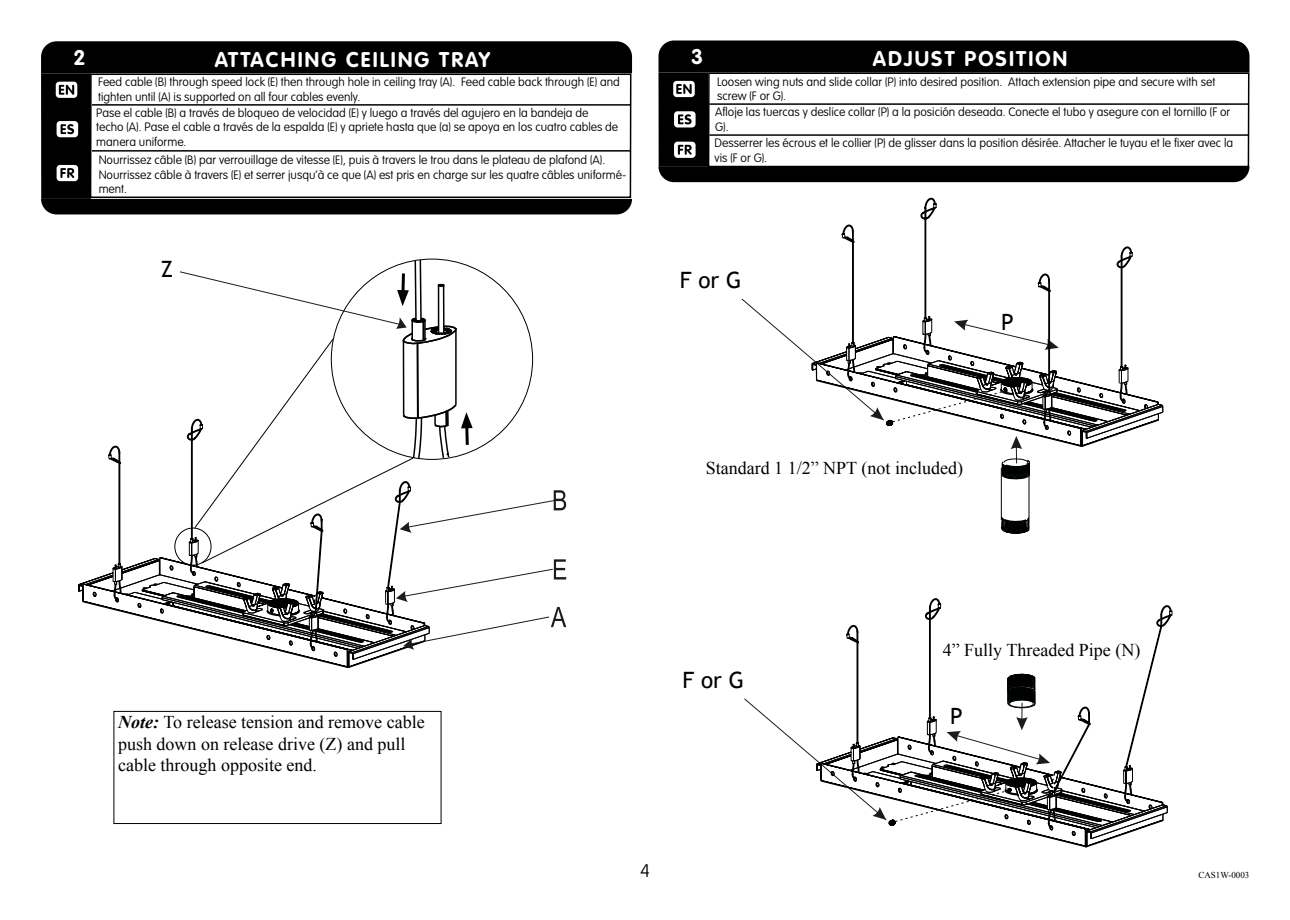
<style>
.page{position:relative;width:1290px;height:920px;background:#fff}
.page>*{position:absolute;margin:0;border:0;box-sizing:border-box;transform-origin:0 0}
.t1{font:22.5px "Trebuchet MS";color:#000}
.t2{font:700 21px "VAG Rounded Std";letter-spacing:.1em;color:#fff}
.t3{font:18px/21.6px "Times New Roman";color:#000}
.t4{font:100 18px "VAG Rounded Std";color:#000}
.t5{font:100 12px/14.4px "VAG Rounded Std";color:#000}
.t6{font:9px "Times New Roman";color:#000}
.s1{font-weight:700;font-style:italic}
</style>
<div class="page">
<svg style="left:91px;top:73px;width:541px;height:126px"></svg>
<div style="left:41px;top:41px;width:591px;height:32px;background:#000"></div>
<div style="left:41px;top:73px;width:50px;height:126px;background:#000"></div>
<hr style="left:92px;top:104px;width:539px;height:2px;background:#000">
<hr style="left:92px;top:150px;width:539px;height:2px;background:#000">
<div style="left:57px;top:121px;width:21px;height:16px;background:#fff;border-radius:3px"></div>
<svg style="left:61px;top:124px;width:13px;height:10px"></svg>
<div style="left:57px;top:165px;width:21px;height:16px;background:#fff;border-radius:3px"></div>
<svg style="left:60px;top:168px;width:14px;height:10px"></svg>
<svg style="left:56px;top:82px;width:21px;height:16px"></svg>
<svg style="left:59px;top:85px;width:15px;height:10px"></svg>
<div style="left:41px;top:199px;width:591px;height:15px;background:#000"></div>
<svg style="left:708px;top:72px;width:542px;height:96px"></svg>
<div style="left:658px;top:41px;width:591px;height:32px;background:#000"></div>
<div style="left:658px;top:73px;width:50px;height:94px;background:#000"></div>
<hr style="left:709px;top:103px;width:539px;height:2px;background:#000">
<hr style="left:709px;top:134px;width:539px;height:2px;background:#000">
<div style="left:674px;top:111px;width:21px;height:16px;background:#fff;border-radius:3px"></div>
<svg style="left:678px;top:114px;width:14px;height:10px"></svg>
<div style="left:674px;top:142px;width:21px;height:16px;background:#fff;border-radius:3px"></div>
<svg style="left:678px;top:145px;width:14px;height:10px"></svg>
<div style="left:673px;top:81px;width:22px;height:16px;background:#fff;border-radius:3px"></div>
<svg style="left:676px;top:84px;width:16px;height:10px"></svg>
<div style="left:658px;top:167px;width:591px;height:15px;background:#000"></div>
<div style="left:114px;top:711px;width:327px;height:113px;border:1px solid #000"></div>
<svg style="left:741px;top:298px;width:289px;height:236px"></svg>
<svg style="left:816px;top:233px;width:29px;height:214px"></svg>
<svg style="left:826px;top:237px;width:337px;height:210px"></svg>
<svg style="left:852px;top:198px;width:296px;height:211px"></svg>
<hr style="left:1001px;top:468px;width:1px;height:52px;background:#000">
<svg style="left:78px;top:258px;width:488px;height:410px"></svg>
<svg style="left:831px;top:614px;width:340px;height:233px"></svg>
<svg style="left:857px;top:598px;width:305px;height:211px"></svg>
<h2 class="t2" style="left:74px;top:45px;width:14px">2</h2>
<h2 class="t2" style="left:215px;top:47px;width:277px">ATTACHING CEILING TRAY</h2>
<p class="t5" style="left:98px;top:75px;width:523px">Feed cable (B) through speed lock (E) then through hole in ceiling tray (A). Feed cable back through (E) and tighten until (A) is supported on all four cables evenly.</p>
<p class="t5" style="left:96px;top:106px;width:523px">Pase el cable (B) a través de bloqueo de velocidad (E) y luego a través del agujero en la bandeja de techo (A). Pase el cable a través de la espalda (E) y apriete hasta que (a) se apoya en los cuatro cables de manera uniforme.</p>
<p class="t5" style="left:99px;top:153px;width:529px">Nourrissez câble (B) par verrouillage de vitesse (E), puis à travers le trou dans le plateau de plafond (A).<br>Nourrissez câble à travers (E) et serrer jusqu’à ce que (A) est pris en charge sur les quatre câbles uniformé&shy;ment.</p>
<h1 class="t1" style="left:161px;top:256px;width:14px">Z</h1>
<h2 class="t2" style="left:691px;top:44px;width:14px">3</h2>
<h2 class="t2" style="left:873px;top:46px;width:196px">ADJUST POSITION</h2>
<p class="t5" style="left:717px;top:75px;width:500px">Loosen wing nuts and slide collar (P) into desired position. Attach extension pipe and secure with set screw (F or G).</p>
<p class="t5" style="left:715px;top:105px;width:517px">Afloje las tuercas y deslice collar (P) a la posición deseada. Conecte el tubo y asegure con el tornillo (F or<br>G).</p>
<p class="t5" style="left:715px;top:136px;width:520px">Desserrer les écrous et le collier (P) de glisser dans la position désirée. Attacher le tuyau et le fixer avec la vis (F or G).</p>
<h1 class="t1" style="left:680px;top:267px;width:63px">F or G</h1>
<h1 class="t1" style="left:1001px;top:308px;width:14px">P</h1>
<h3 class="t3" style="left:706px;top:457px;width:259px">Standard 1 1/2” NPT (not included)</h3>
<h3 class="t3" style="left:118px;top:711px;width:308px"><span class="s1">Note:</span> To release tension and remove cable push down on release drive (Z) and pull cable through opposite end.</h3>
<h1 class="t1" style="left:682px;top:666px;width:63px">F or G</h1>
<h3 class="t3" style="left:943px;top:638px;width:199px">4” Fully Threaded Pipe (N)</h3>
<h1 class="t1" style="left:950px;top:703px;width:14px">P</h1>
<h3 class="t4" style="left:640px;top:860px;width:11px">4</h3>
<p class="t6" style="left:1198px;top:868px;width:53px">CAS1W-0003</p>
</div>
